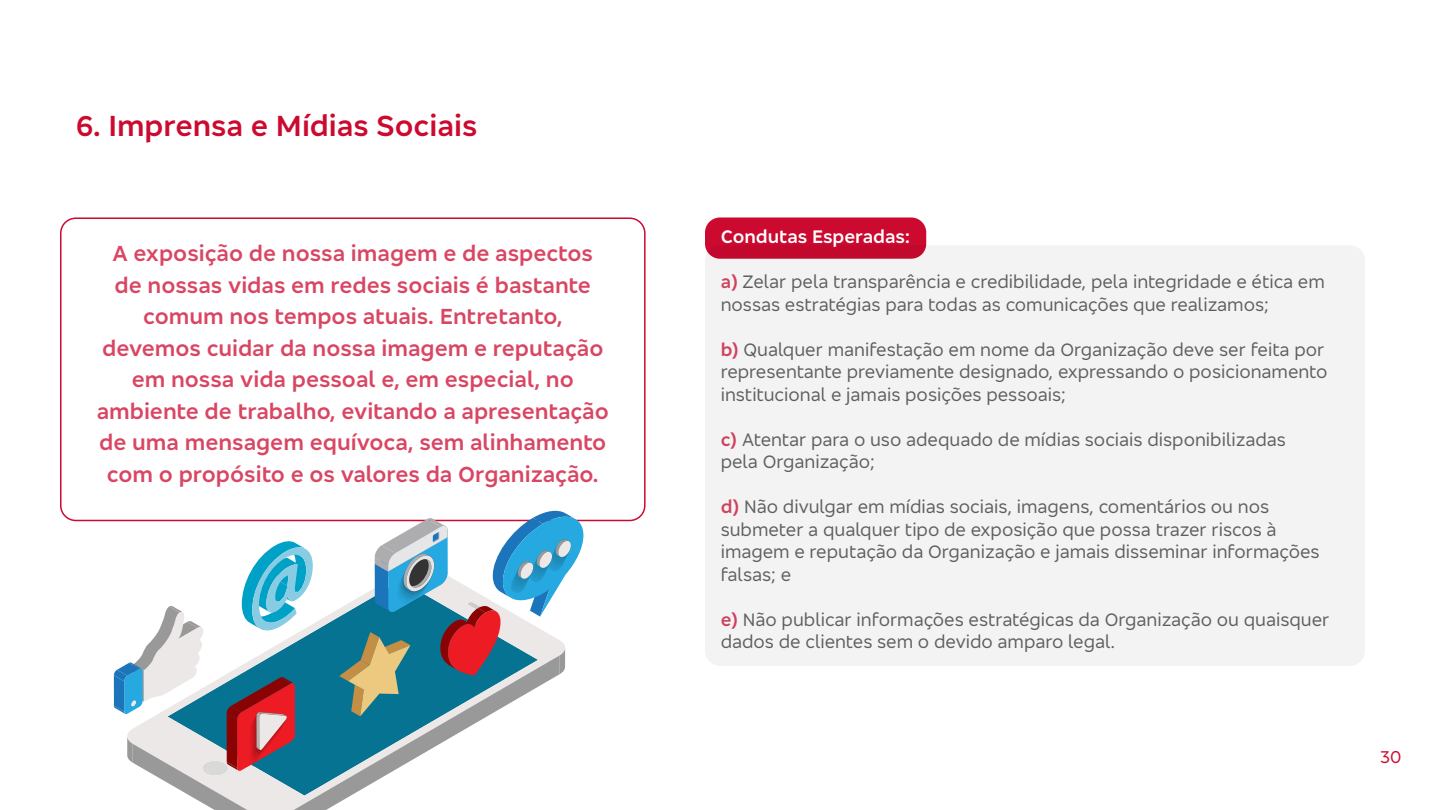
<style>
.page{position:relative;width:1440px;height:810px;background:#fff}
.page>*{position:absolute;margin:0;border:0;box-sizing:border-box;transform-origin:0 0}
.t1{font:600 30px "Bradesco Sans";color:#cc092f}
.t2{font:600 22.5px/31.5px "Bradesco Sans";color:#d94663;text-align:center}
.t3{font:600 18.75px "Bradesco Sans";color:#fff}
.t4{font:18.6px/22.5px "Bradesco Sans";color:#646363}
.t5{font:18px "Bradesco Sans";color:#cc092f}
.s1{font-weight:600;color:#d94663}
</style>
<div class="page">
<div style="left:60px;top:217px;width:586px;height:304px;border:2px solid #cc092f;border-radius:15px"></div>
<div style="left:705px;top:217px;width:221px;height:42px;background:#cc092f;border-radius:15px"></div>
<div style="left:705px;top:245px;width:660px;height:421px;background:#f3f3f3;border-radius:15px"></div>
<svg style="left:114px;top:510px;width:469px;height:300px"></svg>
<p class="t1" style="left:76px;top:107px;width:403px">6. Imprensa e Mídias Sociais</p>
<p class="t2" style="left:97px;top:237px;width:514px">A exposição de nossa imagem e de aspectos de nossas vidas em redes sociais é bastante comum nos tempos atuais. Entretanto, devemos cuidar da nossa imagem e reputação em nossa vida pessoal e, em especial, no ambiente de trabalho, evitando a apresentação de uma mensagem equívoca, sem alinhamento com o propósito e os valores da Organização.</p>
<p class="t3" style="left:721px;top:225px;width:191px">Condutas Esperadas:</p>
<p class="t4" style="left:721px;top:270px;width:606px"><span class="s1">a)</span> Zelar pela transparência e credibilidade, pela integridade e ética em nossas estratégias para todas as comunicações que realizamos;</p>
<p class="t4" style="left:721px;top:338px;width:608px"><span class="s1">b)</span> Qualquer manifestação em nome da Organização deve ser feita por representante previamente designado, expressando o posicionamento institucional e jamais posições pessoais;</p>
<p class="t4" style="left:721px;top:428px;width:567px"><span class="s1">c)</span> Atentar para o uso adequado de mídias sociais disponibilizadas pela Organização;</p>
<p class="t4" style="left:721px;top:495px;width:601px"><span class="s1">d)</span> Não divulgar em mídias sociais, imagens, comentários ou nos submeter a qualquer tipo de exposição que possa trazer riscos à imagem e reputação da Organização e jamais disseminar informações falsas; e</p>
<p class="t4" style="left:721px;top:608px;width:610px"><span class="s1">e)</span> Não publicar informações estratégicas da Organização ou quaisquer dados de clientes sem o devido amparo legal.</p>
<p class="t5" style="left:1380px;top:746px;width:23px">30</p>
</div>
